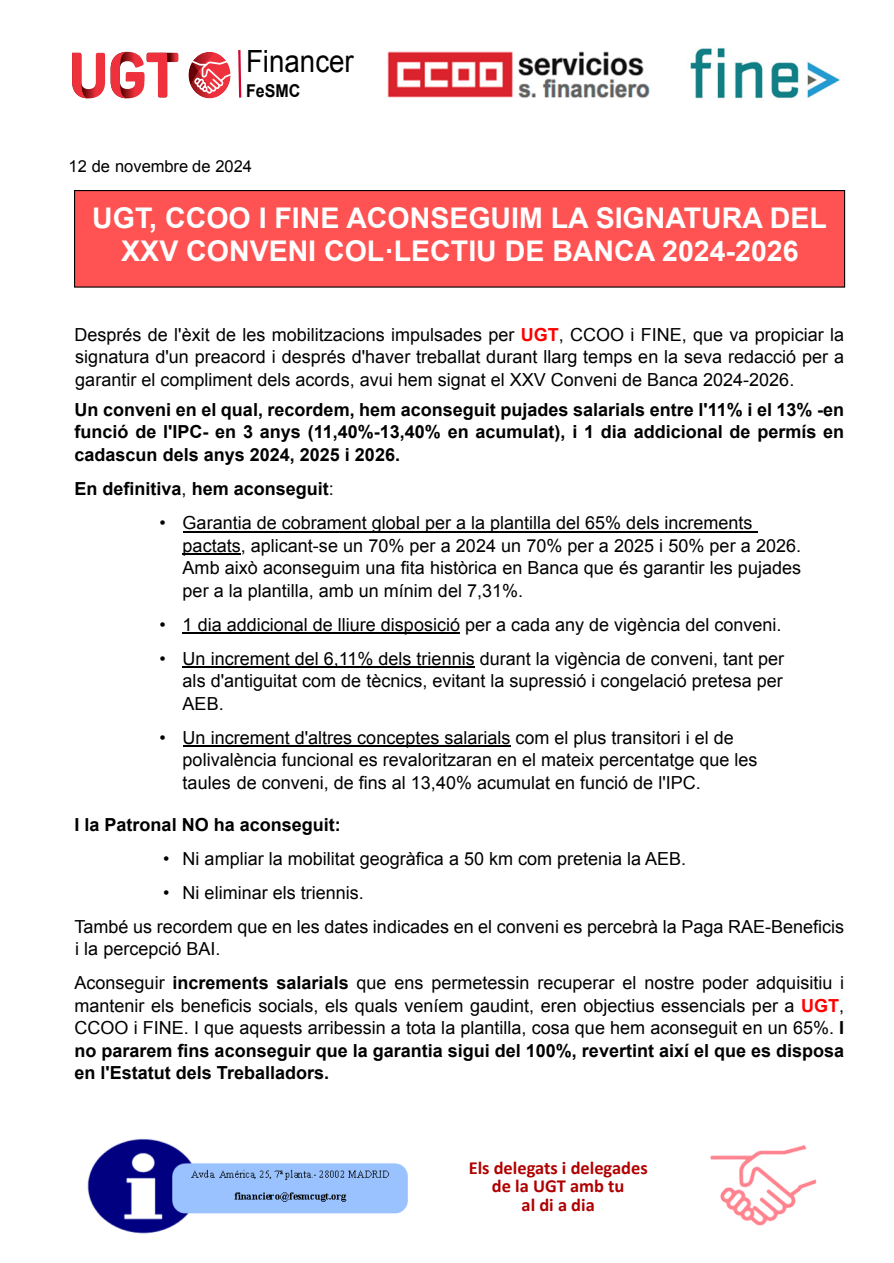
<style>
.page{position:relative;width:894px;height:1263px;background:#fff}
.page>*{position:absolute;margin:0;border:0;box-sizing:border-box;transform-origin:0 0}
.t1{font:30.6px "Arial";color:#000;scale:.91 1}
.t2{font:700 28.5px/32.5px "Arial";color:#fff;text-align:center}
.t3{font:700 18.45px/18.5px "Calibri";color:#b00000;text-align:center}
.t4{font:18px/22.5px "Arial";color:#000}
.t5{font:700 18px/22.5px "Arial";color:#000;text-align:justify}
.t6{font:700 17.7px "Arial";color:#000;scale:.91 1}
.t7{font:16.5px "Arial";color:#000}
.s1{font-weight:700;color:#f00}
.s2{font-weight:400}
.s3{font-weight:700}
</style>
<div class="page">
<img style="left:710px;top:1145px;width:107px;height:81px">
<img style="left:87px;top:1138px;width:320px;height:96px">
<img style="left:387px;top:51px;width:263px;height:47px">
<img style="left:690px;top:47px;width:150px;height:52px">
<hr style="left:182px;top:531px;width:575px;height:1px;background:#000">
<hr style="left:182px;top:553px;width:59px;height:2px;background:#000">
<hr style="left:182px;top:633px;width:278px;height:1px;background:#000">
<hr style="left:182px;top:667px;width:292px;height:1px;background:#000">
<hr style="left:182px;top:746px;width:328px;height:1px;background:#000">
<div style="left:74px;top:190px;width:770px;height:98px;background:#ff5353;border:1px solid #000"></div>
<svg style="left:72px;top:53px;width:33px;height:45px"></svg>
<svg style="left:111px;top:52px;width:67px;height:46px"></svg>
<svg style="left:188px;top:50px;width:54px;height:49px"></svg>
<h1 class="t1" style="left:246px;top:50px;width:120px">Financer</h1>
<p class="t6" style="left:246px;top:84px;width:61px">FeSMC</p>
<p class="t7" style="left:68px;top:160px;width:185px">12 de novembre de 2024</p>
<h2 class="t2" style="left:92px;top:205px;width:736px">UGT, CCOO I FINE ACONSEGUIM LA SIGNATURA DEL<br>XXV CONVENI COL·LECTIU DE BANCA 2024-2026</h2>
<p class="t4" style="left:74px;top:325px;width:771px;text-align:justify">Després de l'èxit de les mobilitzacions impulsades per <span class="s1">UGT</span>, CCOO i FINE, que va propiciar la signatura d'un preacord i després d'haver treballat durant llarg temps en la seva redacció per a garantir el compliment dels acords, avui hem signat el XXV Conveni de Banca 2024-2026.</p>
<p class="t5" style="left:74px;top:400px;width:771px">Un conveni en el qual, recordem, hem aconseguit pujades salarials entre l'11% i el 13% -en funció de l'IPC- en 3 anys (11,40%-13,40% en acumulat), i 1 dia addicional de permís en cadascun dels anys 2024, 2025 i 2026.</p>
<p class="t5" style="left:74px;top:479px;width:261px">En definitiva<span class="s2">,</span> hem aconseguit<span class="s2">:</span></p>
<p class="t4" style="left:182px;top:513px;width:619px;text-indent:-23px">• Garantia de cobrament global per a la plantilla del 65% dels increments pactats, aplicant-se un 70% per a 2024 un 70% per a 2025 i 50% per a 2026.<br>Amb això aconseguim una fita històrica en Banca que és garantir les pujades per a la plantilla, amb un mínim del 7,31%.</p>
<p class="t4" style="left:160px;top:615px;width:623px">• 1 dia addicional de lliure disposició per a cada any de vigència del conveni.</p>
<p class="t4" style="left:182px;top:649px;width:603px;text-align:justify;text-indent:-23px">• Un increment del 6,11% dels triennis durant la vigència de conveni, tant per als d'antiguitat com de tècnics, evitant la supressió i congelació pretesa per AEB.</p>
<p class="t4" style="left:182px;top:728px;width:576px;text-indent:-23px">• Un increment d'altres conceptes salarials com el plus transitori i el de polivalència funcional es revaloritzaran en el mateix percentatge que les taules de conveni, de fins al 13,40% acumulat en funció de l'IPC.</p>
<p class="t5" style="left:74px;top:815px;width:268px">I la Patronal NO ha aconseguit:</p>
<p class="t4" style="left:163px;top:849px;width:524px">• Ni ampliar la mobilitat geogràfica a 50 km com pretenia la AEB.</p>
<p class="t4" style="left:74px;top:877px;width:771px;line-height:34px;text-indent:88px">• Ni eliminar els triennis.<br>També us recordem que en les dates indicades en el conveni es percebrà la Paga RAE-Beneficis</p>
<p class="t4" style="left:74px;top:934px;width:771px;line-height:34px">i la percepció BAI.<br>Aconseguir <span class="s3">increments salarials</span> que ens permetessin recuperar el nostre poder adquisitiu i</p>
<p class="t4" style="left:74px;top:996px;width:771px;text-align:justify">mantenir els beneficis socials, els quals veníem gaudint, eren objectius essencials per a <span class="s1">UGT</span>, CCOO i FINE. I que aquests arribessin a tota la plantilla, cosa que hem aconseguit en un 65%. <span class="s3">I no pararem fins aconseguir que la garantia sigui del 100%, revertint així el que es disposa en l'Estatut dels Treballadors.</span></p>
<p class="t3" style="left:468px;top:1160px;width:180px">Els delegats i delegades de la UGT amb tu<br>al di a dia</p>
</div>
